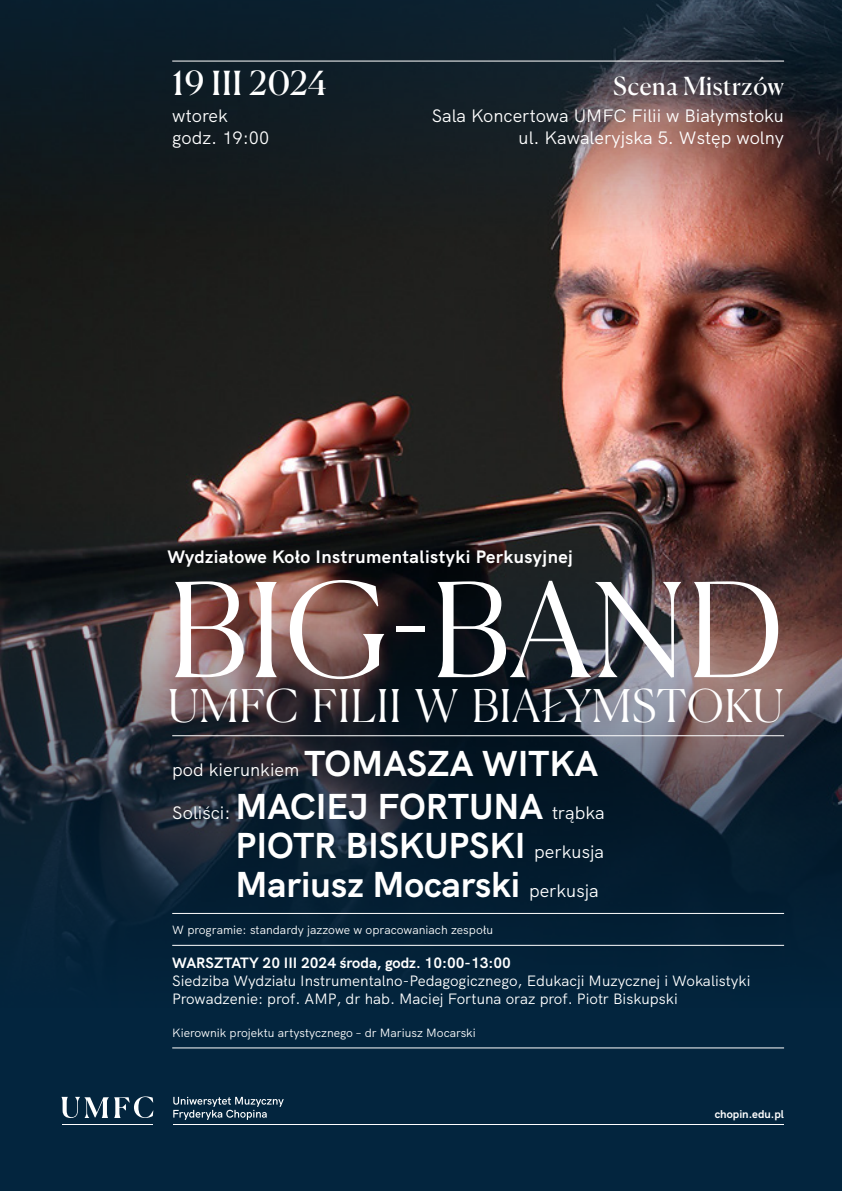
<style>
.page{position:relative;width:842px;height:1191px;background:#03253e}
.page>*{position:absolute;margin:0;border:0;box-sizing:border-box;transform-origin:0 0}
.events_base_text_blocs{font:300 130px "Canela";letter-spacing:.015em;color:#fff}
.events_base_text_blocs-2{font:300 45px "Canela";letter-spacing:.02em;color:#fff}
.events_base_text_blocs-3{font:700 36px/39px "HK Grotesk";color:#fff}
.events_base_text_blocs-4{font:33.1px "Canela";letter-spacing:.025em;color:#fff}
.events_base_text_blocs-5{font:24.9px "Canela";letter-spacing:.025em;color:#fff}
.events_base_text_blocs-6{font:18px/22px "HK Grotesk";color:#fff;text-align:right}
.events_base_text_blocs-7{font:700 18px "HK Grotesk";letter-spacing:.025em;color:#fff}
.events_base_text_blocs-8{font:15px "HK Grotesk";color:#fff}
.events_base_text_blocs-9{font:700 15px "HK Grotesk";color:#fff}
.events_base_text_blocs-10{font:12px "HK Grotesk";color:#fff}
.t1{font:700 11.3px "HK Grotesk";color:#fff}
.s1{font-weight:700;font-size:36px}
.s2{font-weight:400;font-size:18px}
</style>
<div class="page">
<img style="left:0;top:235px;width:842px;height:270px">
<img style="left:0;top:505px;width:842px;height:441px">
<svg style="left:0;top:0;width:842px;height:235px"></svg>
<hr style="left:173px;top:1124px;width:611px;height:1px;background:#fff">
<svg style="left:61px;top:1096px;width:92px;height:22px"></svg>
<hr style="left:63px;top:1124px;width:90px;height:1px;background:#fff">
<svg style="left:173px;top:1096px;width:111px;height:23px"></svg>
<hr style="left:172px;top:61px;width:612px;height:1px;background:#fff">
<hr style="left:172px;top:1047px;width:612px;height:1px;background:#fff">
<hr style="left:172px;top:945px;width:612px;height:1px;background:#fff">
<hr style="left:172px;top:913px;width:612px;height:1px;background:#fff">
<hr style="left:172px;top:735px;width:612px;height:1px;background:#fff">
<p class="events_base_text_blocs-4" style="left:172px;top:57px;width:156px">19 III 2024</p>
<p class="events_base_text_blocs-6" style="left:172px;top:103px;width:57px">wtorek</p>
<p class="events_base_text_blocs-6" style="left:172px;top:125px;width:99px">godz. 19:00</p>
<p class="events_base_text_blocs-5" style="left:613px;top:67px;width:172px">Scena Mistrzów</p>
<p class="events_base_text_blocs-6" style="left:432px;top:103px;width:354px">Sala Koncertowa UMFC Filii w Białymstoku ul. Kawaleryjska 5. Wstęp wolny</p>
<p class="events_base_text_blocs-7" style="left:167px;top:543px;width:407px">Wydziałowe Koło Instrumentalistyki Perkusyjnej</p>
<p class="events_base_text_blocs" style="left:168px;top:527px;width:616px">BIG-BAND</p>
<p class="events_base_text_blocs-2" style="left:168px;top:670px;width:617px">UMFC FILII W BIAŁYMSTOKU</p>
<p class="events_base_text_blocs-6" style="left:172px;top:756px;width:428px">pod kierunkiem <span class="s1">TOMASZA WITKA</span></p>
<p class="events_base_text_blocs-6" style="left:172px;top:799px;width:434px">Soliści: <span class="s1">MACIEJ FORTUNA</span> trąbka</p>
<p class="events_base_text_blocs-3" style="left:235px;top:822px;width:370px">PIOTR BISKUPSKI <span class="s2">perkusja<br></span>Mariusz Mocarski <span class="s2">perkusja</span></p>
<p class="events_base_text_blocs-10" style="left:172px;top:920px;width:322px">W programie: standardy jazzowe w opracowaniach zespołu</p>
<p class="events_base_text_blocs-9" style="left:172px;top:951px;width:340px">WARSZTATY 20 III 2024 środa, godz. 10:00-13:00</p>
<p class="events_base_text_blocs-8" style="left:172px;top:969px;width:580px">Siedziba Wydziału Instrumentalno-Pedagogicznego, Edukacji Muzycznej i Wokalistyki</p>
<p class="events_base_text_blocs-8" style="left:172px;top:987px;width:507px">Prowadzenie: prof. AMP, dr hab. Maciej Fortuna oraz prof. Piotr Biskupski</p>
<p class="events_base_text_blocs-10" style="left:172px;top:1023px;width:305px">Kierownik projektu artystycznego – dr Mariusz Mocarski</p>
<p class="t1" style="left:715px;top:1105px;width:71px">chopin.edu.pl</p>
</div>
